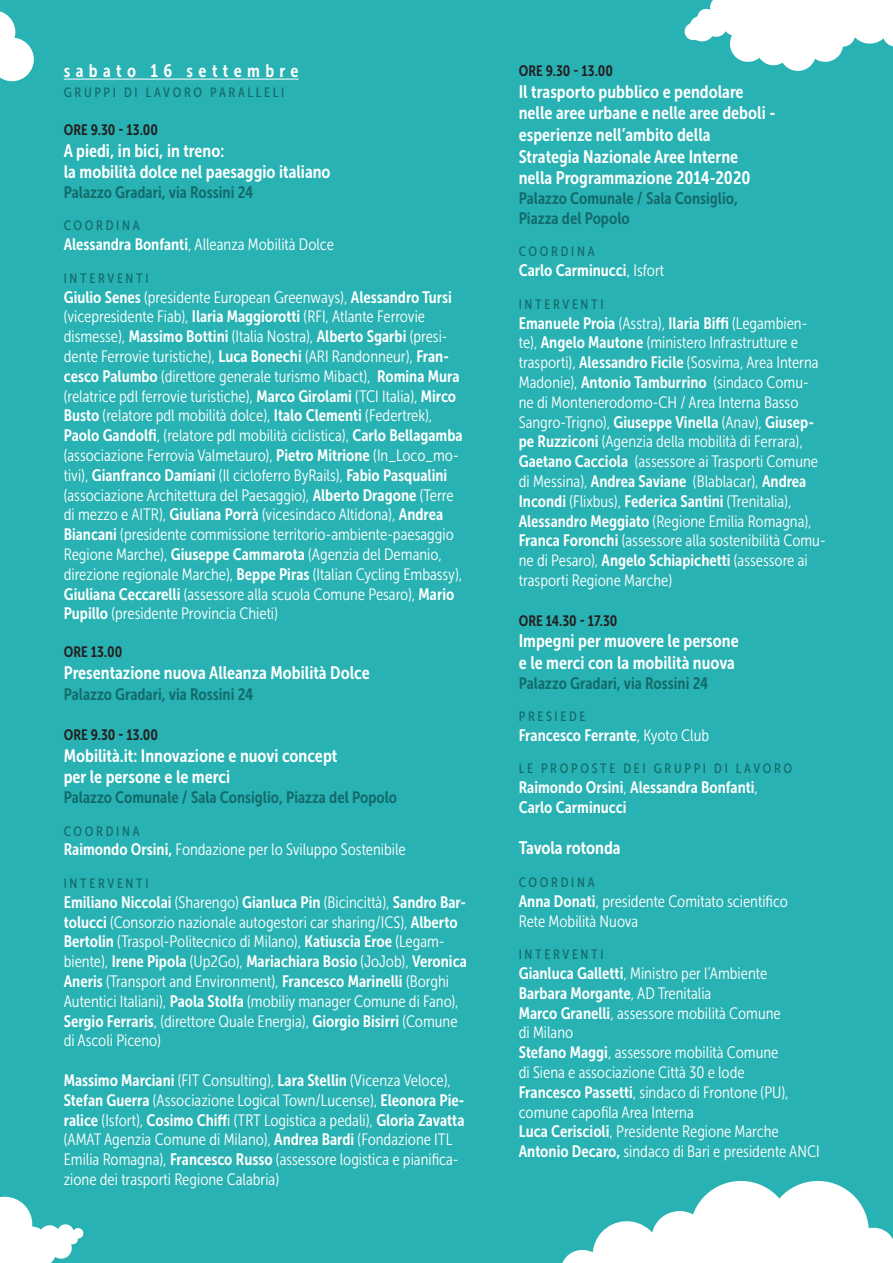
<style>
.page{position:relative;width:893px;height:1263px;background:#29b2b3}
.page>*{position:absolute;margin:0;border:0;box-sizing:border-box;transform-origin:0 0}
.t1{font:18px "Museo Sans Cond 700";color:#fff}
.t2{font:18px "Museo Sans Cond 700";letter-spacing:.3em;color:#fff}
.t3{font:16.5px/19.8px "Museo Sans Cond 300";color:#fff}
.t4{font:16.5px "Museo Sans Cond 700";color:#136a6b}
.t5{font:16.5px "Museo Sans Cond 700";color:#fff}
.t6{font:15px "Museo Sans Cond 700";color:#231f20}
.t7{font:13.5px "Museo Sans Cond 500";letter-spacing:.2em;color:#136a6b}
.s1{font-family:"Museo Sans Cond 700"}
.s2{font-family:"Museo Sans Cond 300"}
</style>
<div class="page">
<svg style="left:0;top:11px;width:34px;height:71px"></svg>
<svg style="left:684px;top:0;width:209px;height:71px"></svg>
<svg style="left:562px;top:1181px;width:331px;height:82px"></svg>
<svg style="left:0;top:1196px;width:84px;height:67px"></svg>
<hr style="left:64px;top:79px;width:235px;height:1px;background:#fff">
<p class="t2" style="left:64px;top:61px;width:236px">sabato 16 settembre</p>
<p class="t7" style="left:64px;top:85px;width:222px">GRUPPI DI LAVORO PARALLELI</p>
<p class="t6" style="left:64px;top:121px;width:96px">ORE 9.30 - 13.00</p>
<p class="t1" style="left:64px;top:140px;width:162px">A piedi, in bici, in treno:</p>
<p class="t1" style="left:64px;top:162px;width:268px">la mobilità dolce nel paesaggio italiano</p>
<p class="t4" style="left:64px;top:183px;width:191px">Palazzo Gradari, via Rossini 24</p>
<p class="t7" style="left:64px;top:218px;width:77px">COORDINA</p>
<p class="t3" style="left:64px;top:235px;width:272px"><span class="s1">Alessandra Bonfanti</span>, Alleanza Mobilità Dolce</p>
<p class="t7" style="left:64px;top:271px;width:86px">INTERVENTI</p>
<p class="t3" style="left:64px;top:287px;width:400px"><span class="s1">Giulio Senes</span> (presidente European Greenways), <span class="s1">Alessandro Tursi </span>(vicepresidente Fiab), <span class="s1">Ilaria Maggiorotti</span> (RFI, Atlante Ferrovie dismesse), <span class="s1">Massimo Bottini</span> (Italia Nostra), <span class="s1">Alberto Sgarbi</span> (presi&shy;dente Ferrovie turistiche), <span class="s1">Luca Bonechi</span> (ARI Randonneur), <span class="s1">Fran&shy;cesco Palumbo</span> (direttore generale turismo Mibact), <span class="s1">Romina Mura </span>(relatrice pdl ferrovie turistiche), <span class="s1">Marco Girolami</span> (TCI Italia), <span class="s1">Mirco Busto</span> (relatore pdl mobilità dolce), <span class="s1">Italo Clementi</span> (Federtrek), <span class="s1">Paolo Gandolfi</span>, (relatore pdl mobilità ciclistica), <span class="s1">Carlo Bellagamba </span>(associazione Ferrovia Valmetauro), <span class="s1">Pietro Mitrione</span> (In_Loco_mo&shy;tivi), <span class="s1">Gianfranco Damiani</span> (Il cicloferro ByRails), <span class="s1">Fabio Pasqualini </span>(associazione Architettura del Paesaggio), <span class="s1">Alberto Dragone</span> (Terre di mezzo e AITR), <span class="s1">Giuliana Porrà</span> (vicesindaco Altidona), <span class="s1">Andrea Biancani</span> (presidente commissione territorio-ambiente-paesaggio Regione Marche), <span class="s1">Giuseppe Cammarota</span> (Agenzia del Demanio, direzione regionale Marche), <span class="s1">Beppe Piras</span> (Italian Cycling Embassy), <span class="s1">Giuliana Ceccarelli</span> (assessore alla scuola Comune Pesaro), <span class="s1">Mario Pupillo</span> (presidente Provincia Chieti)</p>
<p class="t6" style="left:64px;top:644px;width:60px">ORE 13.00</p>
<p class="t1" style="left:64px;top:663px;width:307px">Presentazione nuova Alleanza Mobilità Dolce</p>
<p class="t4" style="left:64px;top:685px;width:191px">Palazzo Gradari, via Rossini 24</p>
<p class="t6" style="left:64px;top:726px;width:96px">ORE 9.30 - 13.00</p>
<p class="t1" style="left:64px;top:745px;width:275px">Mobilità.it: Innovazione e nuovi concept</p>
<p class="t1" style="left:64px;top:767px;width:168px">per le persone e le merci</p>
<p class="t4" style="left:64px;top:788px;width:335px">Palazzo Comunale / Sala Consiglio, Piazza del Popolo</p>
<p class="t7" style="left:64px;top:823px;width:77px">COORDINA</p>
<p class="t3" style="left:64px;top:840px;width:343px"><span class="s1">Raimondo Orsini,</span> Fondazione per lo Sviluppo Sostenibile</p>
<p class="t7" style="left:64px;top:876px;width:86px">INTERVENTI</p>
<p class="t3" style="left:64px;top:892px;width:404px"><span class="s1">Emiliano Niccolai</span> (Sharengo) <span class="s1">Gianluca Pin</span> (Bicincittà), <span class="s1">Sandro Bar&shy;tolucci</span> (Consorzio nazionale autogestori car sharing/ICS), <span class="s1">Alberto Bertolin</span> (Traspol-Politecnico di Milano), <span class="s1">Katiuscia Eroe</span> (Legam&shy;biente), <span class="s1">Irene Pipola</span> (Up2Go), <span class="s1">Mariachiara Bosio</span> (JoJob), <span class="s1">Veronica Aneris</span> (Transport and Environment), <span class="s1">Francesco Marinelli</span> (Borghi Autentici Italiani), <span class="s1">Paola Stolfa</span> (mobiliy manager Comune di Fano), <span class="s1">Sergio Ferraris</span>, (direttore Quale Energia), <span class="s1">Giorgio Bisirri</span> (Comune di Ascoli Piceno)</p>
<p class="t3" style="left:64px;top:1070px;width:402px"><span class="s1">Massimo Marciani</span> (FIT Consulting), <span class="s1">Lara Stellin</span> (Vicenza Veloce), <span class="s1">Stefan Guerra</span> (Associazione Logical Town/Lucense), <span class="s1">Eleonora Pie&shy;ralice</span> (Isfort), <span class="s1">Cosimo Chiff</span>i (TRT Logistica a pedali), <span class="s1">Gloria Zavatta </span>(AMAT Agenzia Comune di Milano), <span class="s1">Andrea Bardi</span> (Fondazione ITL Emilia Romagna), <span class="s1">Francesco Russo</span> (assessore logistica e pianifica&shy;zione dei trasporti Regione Calabria)</p>
<p class="t6" style="left:519px;top:63px;width:96px">ORE 9.30 - 13.00</p>
<p class="t1" style="left:519px;top:82px;width:226px">Il trasporto pubblico e pendolare</p>
<p class="t1" style="left:519px;top:103px;width:258px">nelle aree urbane e nelle aree deboli -</p>
<p class="t1" style="left:519px;top:125px;width:193px">esperienze nell’ambito della</p>
<p class="t1" style="left:519px;top:146px;width:221px">Strategia Nazionale Aree Interne</p>
<p class="t1" style="left:519px;top:168px;width:233px">nella Programmazione 2014-2020</p>
<p class="t4" style="left:519px;top:189px;width:221px">Palazzo Comunale / Sala Consiglio,</p>
<p class="t4" style="left:519px;top:209px;width:112px">Piazza del Popolo</p>
<p class="t7" style="left:519px;top:244px;width:77px">COORDINA</p>
<p class="t5" style="left:519px;top:261px;width:147px">Carlo Carminucci<span class="s2">, Isfort</span></p>
<p class="t7" style="left:519px;top:297px;width:86px">INTERVENTI</p>
<p class="t3" style="left:519px;top:313px;width:308px"><span class="s1">Emanuele Proia</span> (Asstra), <span class="s1">Ilaria Biffi</span> (Legambien&shy;te), <span class="s1">Angelo Mautone</span> (ministero Infrastrutture e trasporti), <span class="s1">Alessandro Ficile</span> (Sosvima, Area Interna Madonie), <span class="s1">Antonio Tamburrino</span> (sindaco Comu&shy;ne di Montenerodomo-CH / Area Interna Basso Sangro-Trigno), <span class="s1">Giuseppe Vinella</span> (Anav), <span class="s1">Giusep&shy;pe Ruzziconi</span> (Agenzia della mobilità di Ferrara), <span class="s1">Gaetano Cacciola</span> (assessore ai Trasporti Comune di Messina), <span class="s1">Andrea Saviane</span> (Blablacar), <span class="s1">Andrea Incondi</span> (Flixbus), <span class="s1">Federica Santini</span> (Trenitalia), <span class="s1">Alessandro Meggiato</span> (Regione Emilia Romagna), <span class="s1">Franca Foronchi</span> (assessore alla sostenibilità Comu&shy;ne di Pesaro), <span class="s1">Angelo Schiapichetti</span> (assessore ai trasporti Regione Marche)</p>
<p class="t6" style="left:519px;top:612px;width:100px">ORE 14.30 - 17.30</p>
<p class="t1" style="left:519px;top:631px;width:221px">Impegni per muovere le persone</p>
<p class="t1" style="left:519px;top:652px;width:218px">e le merci con la mobilità nuova</p>
<p class="t4" style="left:519px;top:674px;width:191px">Palazzo Gradari, via Rossini 24</p>
<p class="t7" style="left:519px;top:709px;width:68px">PRESIEDE</p>
<p class="t5" style="left:519px;top:726px;width:192px">Francesco Ferrante<span class="s2">, Kyoto Club</span></p>
<p class="t7" style="left:519px;top:761px;width:275px">LE PROPOSTE DEI GRUPPI DI LAVORO</p>
<p class="t5" style="left:519px;top:778px;width:241px">Raimondo Orsini<span class="s2">,</span> Alessandra Bonfanti<span class="s2">,</span></p>
<p class="t5" style="left:519px;top:798px;width:109px">Carlo Carminucci</p>
<p class="t1" style="left:519px;top:838px;width:103px">Tavola rotonda</p>
<p class="t7" style="left:519px;top:875px;width:77px">COORDINA</p>
<p class="t3" style="left:519px;top:891px;width:271px"><span class="s1">Anna Donati</span>, presidente Comitato scientifico</p>
<p class="t3" style="left:519px;top:911px;width:121px">Rete Mobilità Nuova</p>
<p class="t7" style="left:519px;top:947px;width:86px">INTERVENTI</p>
<p class="t3" style="left:519px;top:963px;width:250px"><span class="s1">Gianluca Galletti</span>, Ministro per l’Ambiente</p>
<p class="t5" style="left:519px;top:984px;width:194px">Barbara Morgante<span class="s2">, AD Trenitalia</span></p>
<p class="t3" style="left:519px;top:1003px;width:263px"><span class="s1">Marco Granelli</span>, assessore mobilità Comune</p>
<p class="t3" style="left:519px;top:1023px;width:56px">di Milano</p>
<p class="t3" style="left:519px;top:1043px;width:261px"><span class="s1">Stefano Maggi</span>, assessore mobilità Comune</p>
<p class="t3" style="left:519px;top:1062px;width:227px">di Siena e associazione Città 30 e lode</p>
<p class="t3" style="left:519px;top:1082px;width:271px"><span class="s1">Francesco Passetti</span>, sindaco di Frontone (PU), comune capofila Area Interna</p>
<p class="t3" style="left:519px;top:1122px;width:261px"><span class="s1">Luca Ceriscioli</span>, Presidente Regione Marche</p>
<p class="t3" style="left:519px;top:1142px;width:302px"><span class="s1">Antonio Decaro,</span> sindaco di Bari e presidente ANCI</p>
</div>
